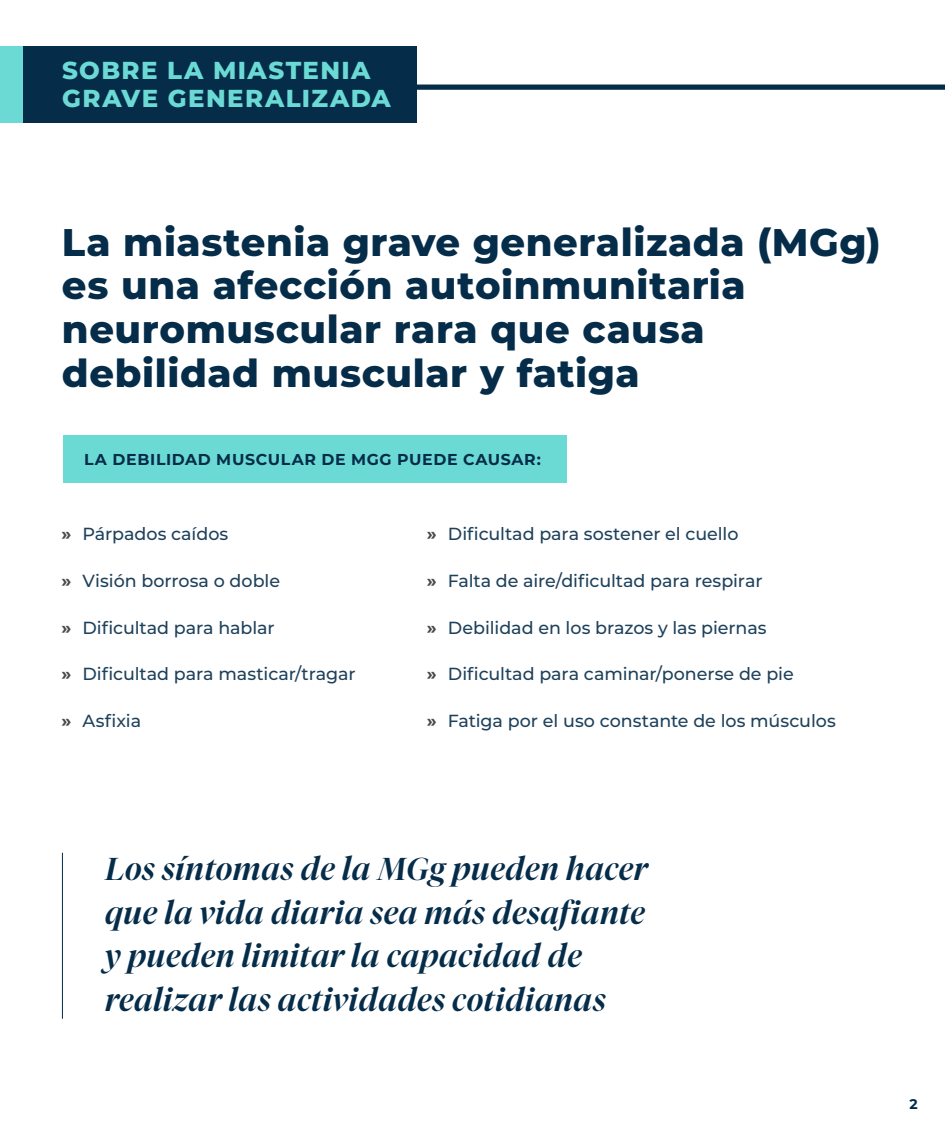
<style>
.page{position:relative;width:945px;height:1134px;background:#fff}
.page>*{position:absolute;margin:0;border:0;box-sizing:border-box;transform-origin:0 0}
.H1_A{font:800 38.5px/43.8px "Montserrat";letter-spacing:.015em;color:#052c49}
.H3_Italicized_Callout{font:italic 500 31.5px/43.8px "Tiempos Fine";letter-spacing:.015em;color:#052c49}
.t1{font:800 24.5px/28px "Montserrat";letter-spacing:.055em;color:#6bdad5}
._02_Body_Bullets{font:500 17.5px "Montserrat";color:#1e415b}
.Bar_copy{font:700 15.75px "Montserrat";letter-spacing:.045em;color:#052c49}
.t2{font:700 14px "Montserrat";color:#002b49}
.s1{font-weight:700;color:#4a4a4a}
</style>
<div class="page">
<div style="left:0;top:46px;width:23px;height:77px;background:#6bdad5"></div>
<hr style="left:62px;top:853px;width:1px;height:166px;background:#052c49">
<div style="left:415px;top:85px;width:530px;height:5px;background:#052c49"></div>
<div style="left:23px;top:46px;width:393px;height:77px;background:#052c49"></div>
<div style="left:63px;top:436px;width:504px;height:47px;background:#6bdad5"></div>
<p class="t1" style="left:62px;top:55px;width:330px">SOBRE LA MIASTENIA<br>GRAVE GENERALIZADA</p>
<p class="H1_A" style="left:62px;top:218px;width:820px">La miastenia grave generalizada (MGg) es una afección autoinmunitaria neuromuscular rara que causa debilidad muscular y fatiga</p>
<p class="Bar_copy" style="left:84px;top:448px;width:458px">LA DEBILIDAD MUSCULAR DE MGG PUEDE CAUSAR:</p>
<p class="_02_Body_Bullets" style="left:61px;top:522px;width:168px"><span class="s1">»</span> Párpados caídos</p>
<p class="_02_Body_Bullets" style="left:61px;top:568px;width:220px"><span class="s1">»</span> Visión borrosa o doble</p>
<p class="_02_Body_Bullets" style="left:61px;top:615px;width:215px"><span class="s1">»</span> Dificultad para hablar</p>
<p class="_02_Body_Bullets" style="left:61px;top:662px;width:296px"><span class="s1">»</span> Dificultad para masticar/tragar</p>
<p class="_02_Body_Bullets" style="left:61px;top:709px;width:81px"><span class="s1">»</span> Asfixia</p>
<p class="_02_Body_Bullets" style="left:427px;top:522px;width:313px"><span class="s1">»</span> Dificultad para sostener el cuello</p>
<p class="_02_Body_Bullets" style="left:427px;top:568px;width:337px"><span class="s1">»</span> Falta de aire/dificultad para respirar</p>
<p class="_02_Body_Bullets" style="left:427px;top:615px;width:341px"><span class="s1">»</span> Debilidad en los brazos y las piernas</p>
<p class="_02_Body_Bullets" style="left:427px;top:662px;width:368px"><span class="s1">»</span> Dificultad para caminar/ponerse de pie</p>
<p class="_02_Body_Bullets" style="left:427px;top:709px;width:410px"><span class="s1">»</span> Fatiga por el uso constante de los músculos</p>
<p class="H3_Italicized_Callout" style="left:105px;top:847px;width:544px">Los síntomas de la MGg pueden hacer que la vida diaria sea más desafiante y pueden limitar la capacidad de realizar las actividades cotidianas</p>
<p class="t2" style="left:909px;top:1094px;width:10px">2</p>
</div>
